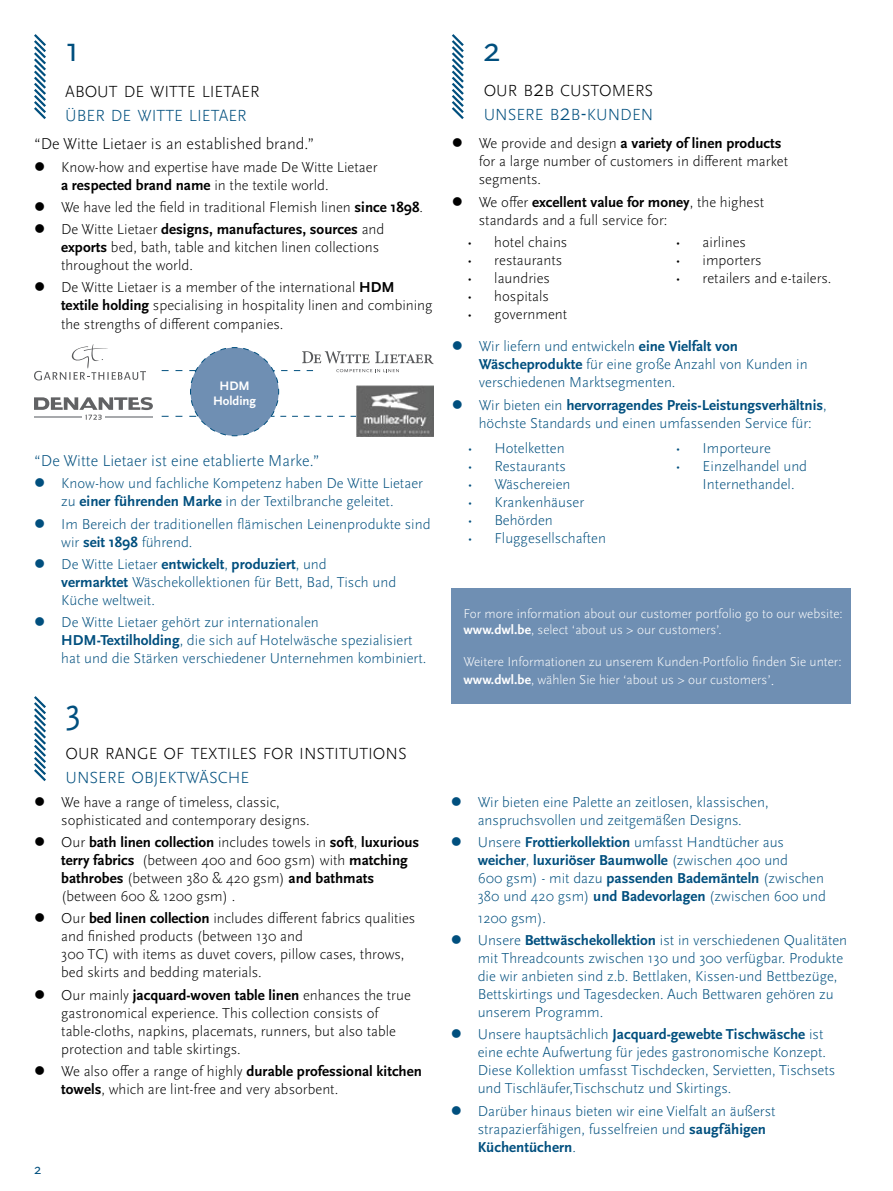
<style>
.page{position:relative;width:893px;height:1191px;background:#fff}
.page>*{position:absolute;margin:0;border:0;box-sizing:border-box;transform-origin:0 0}
.t1{font:36px "Scala Sans OT";color:#004f7e}
.t2{font:300 16.8px "Scala Sans OT";color:#000}
.t3{font:300 16.8px "Scala Sans OT";color:#004f7e}
.t4{font:300 16.5px "Scala Sans OT";color:#004f7e}
.t5{font:300 16.5px "Scala Sans OT";color:#000}
.t6{font:300 15px/18px "Scala Sans OT";color:#004f7e}
.t7{font:300 15px/18px "Scala Sans OT";color:#000}
.t8{font:15px "Scala Sans OT";color:#004f7e}
.t9{font:300 13.5px/16.2px "Scala Sans OT";color:#fff}
.t10{font:700 12.9px/15.5px "Scala Sans OT";color:#fff;text-align:center}
.s1{font-weight:700}
.s2{font-size:24px}
.s3{font-size:15px}
</style>
<div class="page">
<svg style="left:34px;top:344px;width:112px;height:36px"></svg>
<svg style="left:34px;top:397px;width:119px;height:23px"></svg>
<hr style="left:105px;top:416px;width:48px;height:2px;background:#a7a9ac">
<hr style="left:34px;top:416px;width:47px;height:2px;background:#a7a9ac">
<svg style="left:162px;top:347px;width:272px;height:89px"></svg>
<div style="left:451px;top:588px;width:399px;height:116px;background:#6f8fb3"></div>
<svg style="left:34px;top:34px;width:12px;height:85px"></svg>
<svg style="left:34px;top:696px;width:12px;height:85px"></svg>
<svg style="left:452px;top:34px;width:12px;height:85px"></svg>
<h1 class="t1" style="left:65px;top:30px;width:16px">1</h1>
<p class="t2" style="left:65px;top:82px;width:196px">ABOUT DE WITTE LIETAER</p>
<p class="t3" style="left:65px;top:106px;width:183px">ÜBER DE WITTE LIETAER</p>
<p class="t5" style="left:34px;top:135px;width:282px">“De Witte Lietaer is an established brand.”</p>
<p class="t7" style="left:61px;top:158px;width:318px">Know-how and expertise have made De Witte Lietaer <span class="s1">a respected brand name</span> in the textile world.</p>
<p class="t7" style="left:61px;top:196px;width:364px;line-height:22.2px">We have led the field in traditional Flemish linen <span class="s1">since 1898</span>.<br>De Witte Lietaer <span class="s1">designs, manufactures, sources</span> and</p>
<p class="t7" style="left:61px;top:239px;width:320px"><span class="s1">exports</span> bed, bath, table and kitchen linen collections throughout the world.</p>
<p class="t7" style="left:61px;top:279px;width:373px">De Witte Lietaer is a member of the international <span class="s1">HDM textile holding</span> specialising in hospitality linen and combining the strengths of different companies.</p>
<p class="t10" style="left:213px;top:378px;width:45px">HDM<br>Holding</p>
<p class="t4" style="left:34px;top:452px;width:287px">“De Witte Lietaer ist eine etablierte Marke.”</p>
<p class="t6" style="left:61px;top:475px;width:363px">Know-how und fachliche Kompetenz haben De Witte Lietaer zu <span class="s1">einer führenden Marke</span> in der Textilbranche geleitet.</p>
<p class="t6" style="left:61px;top:515px;width:371px">Im Bereich der traditionellen flämischen Leinenprodukte sind wir <span class="s1">seit 1898</span> führend.</p>
<p class="t6" style="left:61px;top:555px;width:336px">De Witte Lietaer <span class="s1">entwickelt</span>, <span class="s1">produziert</span>, und <span class="s1">vermarktet</span> Wäschekollektionen für Bett, Bad, Tisch und<br>Küche weltweit.</p>
<p class="t6" style="left:61px;top:613px;width:367px">De Witte Lietaer gehört zur internationalen<br><span class="s1">HDM-Textilholding</span>, die sich auf Hotelwäsche spezialisiert hat und die Stärken verschiedener Unternehmen kombiniert.</p>
<h1 class="t1" style="left:65px;top:691px;width:17px">3</h1>
<p class="t2" style="left:66px;top:744px;width:343px">OUR RANGE OF TEXTILES FOR INSTITUTIONS</p>
<p class="t3" style="left:66px;top:768px;width:185px">UNSERE OBJEKTWÄSCHE</p>
<p class="t7" style="left:61px;top:793px;width:250px">We have a range of timeless, classic, sophisticated and contemporary designs.</p>
<p class="t7" style="left:61px;top:833px;width:360px">Our <span class="s1">bath linen collection</span> includes towels in <span class="s1">soft</span>, <span class="s1">luxurious terry fabrics</span> (between 400 and 600 gsm) with <span class="s1">matching bathrobes</span> (between 380 &amp; 420 gsm) <span class="s1">and bathmats </span>(between 600 &amp; 1200 gsm) .</p>
<p class="t7" style="left:61px;top:910px;width:356px">Our <span class="s1">bed linen collection</span> includes different fabrics qualities and finished products (between 130 and<br>300 TC) with items as duvet covers, pillow cases, throws, bed skirts and bedding materials.</p>
<p class="t7" style="left:61px;top:986px;width:351px">Our mainly <span class="s1">jacquard-woven table linen</span> enhances the true gastronomical experience. This collection consists of table-cloths, napkins, placemats, runners, but also table protection and table skirtings.</p>
<p class="t7" style="left:61px;top:1062px;width:362px">We also offer a range of highly <span class="s1">durable professional kitchen towels</span>, which are lint-free and very absorbent.</p>
<p class="t8" style="left:34px;top:1161px;width:9px">2</p>
<h1 class="t1" style="left:483px;top:30px;width:19px">2</h1>
<p class="t2" style="left:484px;top:82px;width:171px">OUR B<span class="s2">2</span>B CUSTOMERS</p>
<p class="t3" style="left:484px;top:105px;width:171px">UNSERE B<span class="s2">2</span>B<span class="s2">-</span>KUNDEN</p>
<p class="t7" style="left:479px;top:135px;width:311px">We provide and design <span class="s1">a variety of linen products </span>for a large number of customers in different market segments.</p>
<p class="t7" style="left:479px;top:193px;width:287px">We offer <span class="s1">excellent value for money</span>, the highest standards and a full service for:</p>
<p class="t7" style="left:467px;top:233px;width:102px">• hotel chains</p>
<p class="t7" style="left:467px;top:251px;width:97px">• restaurants</p>
<p class="t7" style="left:467px;top:269px;width:84px">• laundries</p>
<p class="t7" style="left:467px;top:287px;width:83px">• hospitals</p>
<p class="t7" style="left:467px;top:305px;width:101px">• government</p>
<p class="t7" style="left:676px;top:233px;width:72px">• airlines</p>
<p class="t7" style="left:676px;top:251px;width:88px">• importers</p>
<p class="t7" style="left:676px;top:269px;width:157px">• retailers and e-tailers.</p>
<p class="t6" style="left:479px;top:338px;width:330px">Wir liefern und entwickeln <span class="s1">eine Vielfalt von<br>Wäscheprodukte</span> für eine große Anzahl von Kunden in verschiedenen Marktsegmenten.</p>
<p class="t6" style="left:479px;top:396px;width:349px">Wir bieten ein <span class="s1">hervorragendes Preis-Leistungsverhältnis</span>, höchste Standards und einen umfassenden Service für:</p>
<p class="t6" style="left:467px;top:440px;width:99px">• Hotelketten</p>
<p class="t6" style="left:467px;top:458px;width:100px">• Restaurants</p>
<p class="t6" style="left:467px;top:476px;width:105px">• Wäschereien</p>
<p class="t6" style="left:467px;top:494px;width:118px">• Krankenhäuser</p>
<p class="t6" style="left:467px;top:512px;width:87px">• Behörden</p>
<p class="t6" style="left:467px;top:530px;width:140px">• Fluggesellschaften</p>
<p class="t6" style="left:676px;top:440px;width:97px">• Importeure</p>
<p class="t6" style="left:703px;top:458px;width:106px;text-indent:-27px">• Einzelhandel und<br>Internethandel.</p>
<p class="t9" style="left:463px;top:605px;width:381px">For more information about our customer portfolio go to our website: <span class="s1">www.dwl.be</span>, select ‘about us &gt; our customers’.</p>
<p class="t9" style="left:463px;top:653px;width:380px;line-height:18px">Weitere Informationen zu unserem Kunden-Portfolio finden Sie unter: <span class="s1">www.dwl.be</span>, wählen Sie hier ‘about us &gt; our customers’<span class="s3">.</span></p>
<p class="t6" style="left:478px;top:793px;width:292px">Wir bieten eine Palette an zeitlosen, klassischen, anspruchsvollen und zeitgemäßen Designs.</p>
<p class="t6" style="left:478px;top:833px;width:350px">Unsere <span class="s1">Frottierkollektion</span> umfasst Handtücher aus <span class="s1">weicher</span>, <span class="s1">luxuriöser Baumwolle</span> (zwischen 400 und<br>600 gsm) - mit dazu <span class="s1">passenden Bademänteln</span> (zwischen 380 und 420 gsm) <span class="s1">und Badevorlagen</span> (zwischen 600 und</p>
<p class="t6" style="left:478px;top:907px;width:371px;line-height:22.2px">1200 gsm).<br>Unsere <span class="s1">Bettwäschekollektion</span> ist in verschiedenen Qualitäten</p>
<p class="t6" style="left:478px;top:949px;width:367px">mit Threadcounts zwischen 130 und 300 verfügbar. Produkte die wir anbieten sind z.b. Bettlaken, Kissen-und Bettbezüge, Bettskirtings und Tagesdecken. Auch Bettwaren gehören zu unserem Programm.</p>
<p class="t6" style="left:478px;top:1025px;width:359px">Unsere hauptsächlich <span class="s1">Jacquard-gewebte Tischwäsche</span> ist eine echte Aufwertung für jedes gastronomische Konzept.<br>Diese Kollektion umfasst Tischdecken, Servietten, Tischsets und Tischläufer,Tischschutz und Skirtings.</p>
<p class="t6" style="left:478px;top:1102px;width:299px">Darüber hinaus bieten wir eine Vielfalt an äußerst strapazierfähigen, fusselfreien und <span class="s1">saugfähigen<br>Küchentüchern</span>.</p>
</div>
